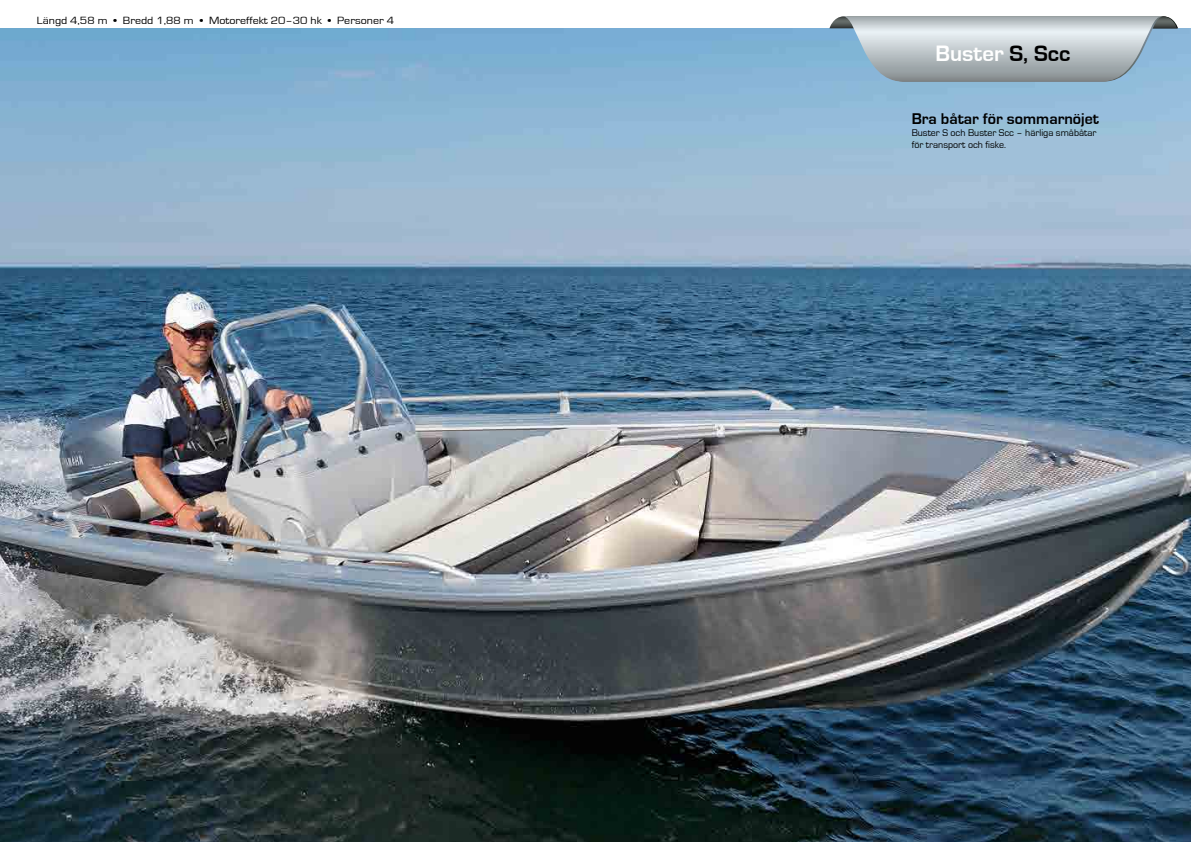
<style>
.page{position:relative;width:1191px;height:842px;background:#fff}
.page>*{position:absolute;margin:0;border:0;box-sizing:border-box;transform-origin:0 0}
.t1{font:700 23px "Eurostile";color:#fff}
.t2{font:700 16px "Eurostile";color:#000}
.t3{font:10.8px "Eurostile";color:#000;scale:1.11 1}
.t4{font:10px/12px "Eurostile";color:#000}
.s1{color:#000}
</style>
<div class="page">
<img style="left:0;top:28px;width:1191px;height:814px">
<svg style="left:829px;top:16px;width:349px;height:65px;background:#afbec7"></svg>
<p class="t3" style="left:37px;top:15px;width:323px">Längd 4,58 m • Bredd 1,88 m • Motoreffekt 20–30 hk • Personer 4</p>
<h1 class="t1" style="left:935px;top:41px;width:137px">Buster <span class="s1">S, Scc</span></h1>
<h2 class="t2" style="left:911px;top:110px;width:189px">Bra båtar för sommarnöjet</h2>
<p class="t4" style="left:911px;top:127px;width:186px">Buster S och Buster Scc – härliga småbåtar för transport och fiske.</p>
</div>
